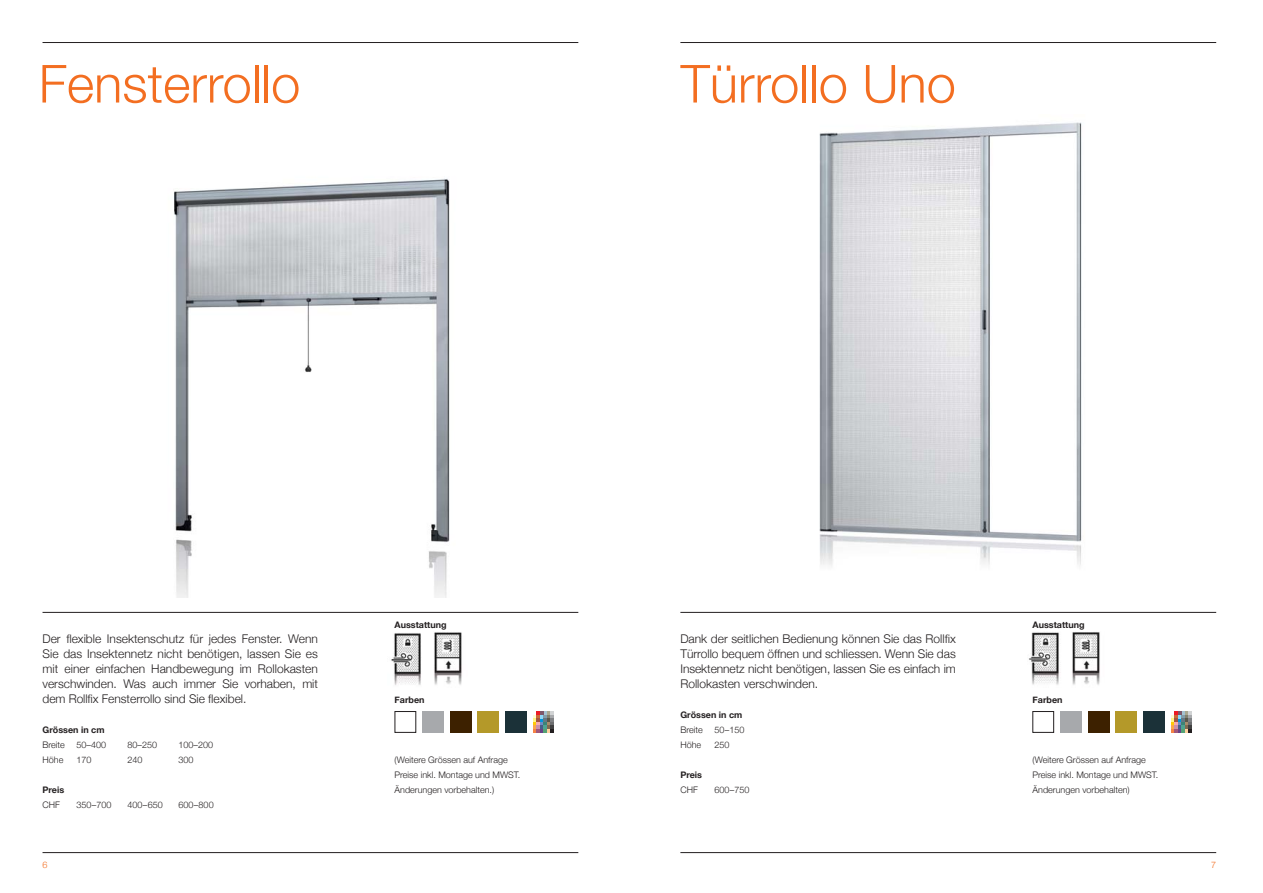
<style>
.page{position:relative;width:1263px;height:893px;background:#fff}
.page>*{position:absolute;margin:0;border:0;box-sizing:border-box;transform-origin:0 0}
.t1{font:300 52.5px "Helvetica Neue";color:#f36e21}
.t2{font:300 12px/15px "Helvetica Neue";letter-spacing:-.005em;color:#231f20;text-align:justify}
.t3{font:300 9px/15px "Helvetica Neue";color:#231f20}
.t4{font:700 9px "Helvetica Neue";color:#231f20}
.t5{font:300 9px "Helvetica Neue";color:#f36e21}
</style>
<div class="page">
<hr style="left:43px;top:42px;width:535px;height:1px;background:#231f20">
<hr style="left:680px;top:852px;width:536px;height:1px;background:#231f20">
<hr style="left:680px;top:42px;width:536px;height:1px;background:#231f20">
<img style="left:819px;top:122px;width:263px;height:444px">
<hr style="left:680px;top:612px;width:536px;height:1px;background:#231f20">
<img style="left:1072px;top:632px;width:28px;height:53px">
<img style="left:1029px;top:632px;width:30px;height:53px">
<hr style="left:43px;top:852px;width:535px;height:1px;background:#231f20">
<hr style="left:43px;top:612px;width:535px;height:1px;background:#231f20">
<img style="left:434px;top:632px;width:28px;height:53px">
<img style="left:391px;top:633px;width:30px;height:52px">
<img style="left:174px;top:178px;width:276px;height:420px">
<div style="left:1032px;top:711px;width:22px;height:22px;border:1px solid #231f20"></div>
<div style="left:1060px;top:711px;width:21px;height:22px;background:#a7a9ac"></div>
<div style="left:1088px;top:711px;width:21px;height:22px;background:#3d2100"></div>
<div style="left:1115px;top:711px;width:22px;height:22px;background:#b49929"></div>
<div style="left:1143px;top:711px;width:21px;height:22px;background:#1b3138"></div>
<svg style="left:1171px;top:711px;width:21px;height:22px"></svg>
<div style="left:395px;top:711px;width:21px;height:22px;border:1px solid #231f20"></div>
<div style="left:422px;top:711px;width:22px;height:22px;background:#a7a9ac"></div>
<div style="left:450px;top:711px;width:21px;height:22px;background:#3d2100"></div>
<div style="left:478px;top:711px;width:21px;height:22px;background:#b49929"></div>
<div style="left:505px;top:711px;width:21px;height:22px;background:#1b3138"></div>
<svg style="left:533px;top:711px;width:21px;height:22px"></svg>
<h1 class="t1" style="left:39px;top:52px;width:263px">Fensterrollo</h1>
<h1 class="t1" style="left:680px;top:52px;width:277px">Türrollo Uno</h1>
<p class="t2" style="left:43px;top:630px;width:277px">Der flexible Insektenschutz für jedes Fenster. Wenn Sie das Insektennetz nicht benötigen, lassen Sie es mit einer einfachen Handbewegung im Rollokasten verschwinden. Was auch immer Sie vorhaben, mit dem Rollfix Fensterrollo sind Sie flexibel.</p>
<p class="t4" style="left:43px;top:724px;width:63px">Grössen in cm</p>
<p class="t3" style="left:43px;top:737px;width:24px">Breite</p>
<p class="t3" style="left:77px;top:737px;width:31px">50–400</p>
<p class="t3" style="left:128px;top:737px;width:31px">80–250</p>
<p class="t3" style="left:179px;top:737px;width:36px">100–200</p>
<p class="t3" style="left:43px;top:752px;width:22px">Höhe</p>
<p class="t3" style="left:77px;top:752px;width:17px">170</p>
<p class="t3" style="left:128px;top:752px;width:17px">240</p>
<p class="t3" style="left:179px;top:752px;width:17px">300</p>
<p class="t4" style="left:43px;top:784px;width:23px">Preis</p>
<p class="t3" style="left:43px;top:797px;width:19px">CHF</p>
<p class="t3" style="left:77px;top:797px;width:36px">350–700</p>
<p class="t3" style="left:128px;top:797px;width:37px">400–650</p>
<p class="t3" style="left:179px;top:797px;width:37px">600–800</p>
<p class="t4" style="left:395px;top:619px;width:54px">Ausstattung</p>
<p class="t4" style="left:395px;top:694px;width:32px">Farben</p>
<p class="t3" style="left:395px;top:752px;width:127px">(Weitere Grössen auf Anfrage<br>Preise inkl. Montage und MWST.<br>Änderungen vorbehalten.)</p>
<p class="t2" style="left:680px;top:630px;width:277px">Dank der seitlichen Bedienung können Sie das Rollfix Türrollo bequem öffnen und schliessen. Wenn Sie das Insektennetz nicht benötigen, lassen Sie es einfach im Rollokasten verschwinden.</p>
<p class="t4" style="left:680px;top:709px;width:63px">Grössen in cm</p>
<p class="t3" style="left:680px;top:722px;width:24px">Breite</p>
<p class="t3" style="left:714px;top:722px;width:32px">50–150</p>
<p class="t3" style="left:680px;top:737px;width:22px">Höhe</p>
<p class="t3" style="left:714px;top:737px;width:17px">250</p>
<p class="t4" style="left:680px;top:769px;width:23px">Preis</p>
<p class="t3" style="left:680px;top:782px;width:19px">CHF</p>
<p class="t3" style="left:714px;top:782px;width:37px">600–750</p>
<p class="t4" style="left:1032px;top:619px;width:54px">Ausstattung</p>
<p class="t4" style="left:1032px;top:694px;width:32px">Farben</p>
<p class="t3" style="left:1032px;top:752px;width:127px">(Weitere Grössen auf Anfrage<br>Preise inkl. Montage und MWST.<br>Änderungen vorbehalten)</p>
<p class="t5" style="left:43px;top:859px;width:7px">6</p>
<p class="t5" style="left:1211px;top:859px;width:7px">7</p>
</div>
